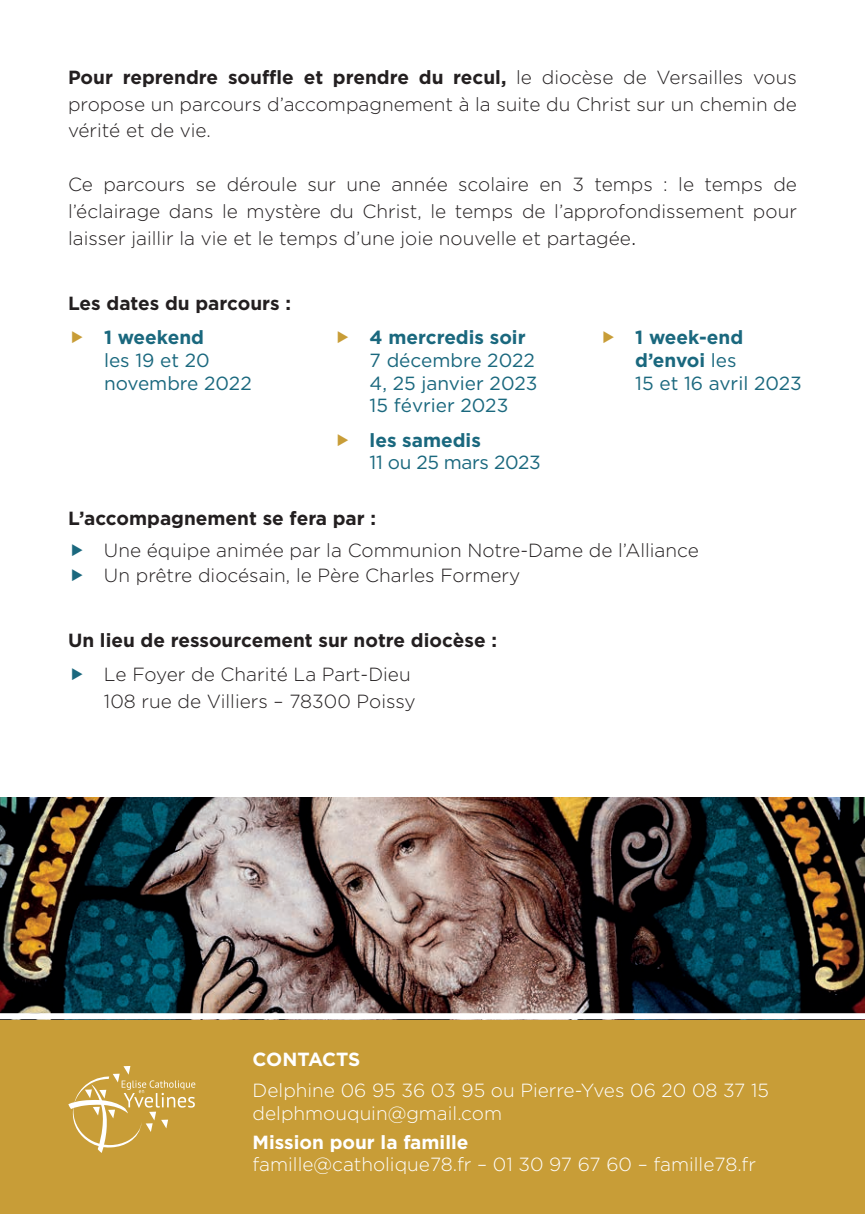
<style>
.page{position:relative;width:865px;height:1214px;background:#fff}
.page>*{position:absolute;margin:0;border:0;box-sizing:border-box;transform-origin:0 0}
.t1{font:300 19px/26.8px "Gotham";color:#231f20}
.t2{font:300 19px/22.8px "Gotham";color:#fff}
.t3{font:19px/22.8px "Gotham";color:#1a687e}
.t4{font:700 19px "Gotham";color:#231f20}
.t5{font:700 19px "Gotham";color:#1a687e}
.t6{font:700 19px "Gotham";color:#fff}
.t7{font:19px "Gotham";letter-spacing:-.02em;color:#1a687e}
.s1{font-weight:700}
.s2{font-size:23px}
</style>
<div class="page">
<div style="left:0;top:1016px;width:865px;height:197px;background:#c89d37"></div>
<img style="left:0;top:797px;width:865px;height:216px">
<div style="left:0;top:1013px;width:865px;height:6px;background:#fff"></div>
<svg style="left:68px;top:1066px;width:127px;height:86px"></svg>
<p class="t1" style="left:68px;top:63px;width:730px;text-align:justify"><span class="s1">Pour reprendre souffle et prendre du recul,</span> le diocèse de Versailles vous propose un parcours d’accompagnement à la suite du Christ sur un chemin de vérité et de vie.</p>
<p class="t1" style="left:68px;top:170px;width:730px;text-align:justify">Ce parcours se déroule sur une année scolaire en 3 temps : le temps de l’éclairage dans le mystère du Christ, le temps de l’approfondissement pour laisser jaillir la vie et le temps d’une joie nouvelle et partagée<span class="s2">.</span></p>
<p class="t4" style="left:68px;top:292px;width:224px">Les dates du parcours :</p>
<p class="t5" style="left:104px;top:326px;width:101px">1 weekend</p>
<p class="t3" style="left:104px;top:348px;width:149px">les 19 et 20 novembre 2022</p>
<p class="t5" style="left:369px;top:326px;width:157px">4 mercredis soir</p>
<p class="t3" style="left:369px;top:348px;width:169px">7 décembre 2022<br>4, 25 janvier 2023<br>15 février 2023</p>
<p class="t5" style="left:369px;top:429px;width:113px">les samedis</p>
<p class="t7" style="left:369px;top:452px;width:172px">11 ou 25 mars 2023</p>
<p class="t3" style="left:635px;top:325px;width:168px"><span class="s1">1 week-end d’envoi</span> les<br>15 et 16 avril 2023</p>
<p class="t4" style="left:68px;top:507px;width:309px">L’accompagnement se fera par :</p>
<p class="t1" style="left:104px;top:537px;width:596px;line-height:24.4px">Une équipe animée par la Communion Notre-Dame de l’Alliance<br>Un prêtre diocésain, le Père Charles Formery</p>
<p class="t4" style="left:68px;top:629px;width:430px">Un lieu de ressourcement sur notre diocèse :</p>
<p class="t1" style="left:104px;top:660px;width:313px">Le Foyer de Charité La Part-Dieu<br>108 rue de Villiers – 78300 Poissy</p>
<p class="t6" style="left:253px;top:1048px;width:109px">CONTACTS</p>
<p class="t2" style="left:253px;top:1078px;width:518px">Delphine 06 95 36 03 95 ou Pierre-Yves 06 20 08 37 15 delphmouquin@gmail.com</p>
<p class="t6" style="left:253px;top:1130px;width:217px">Mission pour la famille</p>
<p class="t2" style="left:253px;top:1152px;width:505px">famille@catholique78.fr – 01 30 97 67 60 – famille78.fr</p>
</div>
